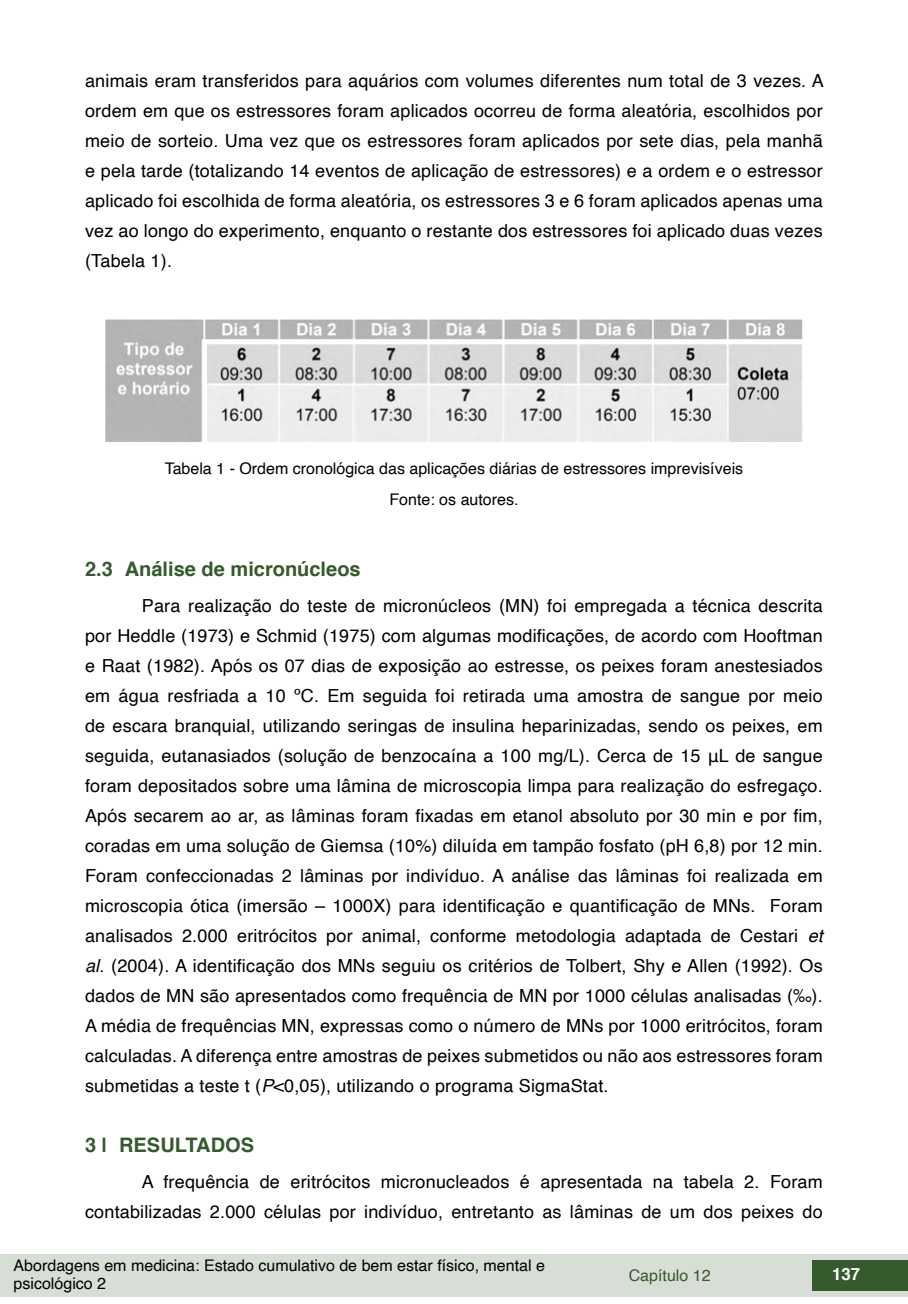
<style>
.page{position:relative;width:908px;height:1304px;background:#fff}
.page>*{position:absolute;margin:0;border:0;box-sizing:border-box;transform-origin:0 0}
.t1{font:700 20px "Helvetica";color:#36592e}
.t2{font:18px/30px "Helvetica";letter-spacing:.01em;color:#000;text-align:justify}
.t3{font:700 16.8px "Helvetica";color:#fff}
.t4{font:16px/18.2px "Helvetica";color:#000}
.t5{font:16px "Helvetica";color:#36592e}
.s1{font-style:italic}
</style>
<div class="page">
<div style="left:0;top:1254px;width:906px;height:43px;background:#d7ded5"></div>
<div style="left:812px;top:1261px;width:95px;height:30px;background:#36592e"></div>
<img style="left:105px;top:319px;width:698px;height:123px">
<p class="t2" style="left:85px;top:66px;width:739px">animais eram transferidos para aquários com volumes diferentes num total de 3 vezes. A ordem em que os estressores foram aplicados ocorreu de forma aleatória, escolhidos por meio de sorteio. Uma vez que os estressores foram aplicados por sete dias, pela manhã e pela tarde (totalizando 14 eventos de aplicação de estressores) e a ordem e o estressor aplicado foi escolhida de forma aleatória, os estressores 3 e 6 foram aplicados apenas uma vez ao longo do experimento, enquanto o restante dos estressores foi aplicado duas vezes (Tabela 1).</p>
<p class="t4" style="left:165px;top:454px;width:579px;line-height:30.6px;text-align:center">Tabela 1 - Ordem cronológica das aplicações diárias de estressores imprevisíveis<br>Fonte: os autores.</p>
<p class="t1" style="left:85px;top:553px;width:277px">2.3 Análise de micronúcleos</p>
<p class="t2" style="left:85px;top:591px;width:739px;text-indent:57px">Para realização do teste de micronúcleos (MN) foi empregada a técnica descrita por Heddle (1973) e Schmid (1975) com algumas modificações, de acordo com Hooftman e Raat (1982). Após os 07 dias de exposição ao estresse, os peixes foram anestesiados em água resfriada a 10 ºC. Em seguida foi retirada uma amostra de sangue por meio de escara branquial, utilizando seringas de insulina heparinizadas, sendo os peixes, em seguida, eutanasiados (solução de benzocaína a 100 mg/L). Cerca de 15 μL de sangue foram depositados sobre uma lâmina de microscopia limpa para realização do esfregaço.<br>Após secarem ao ar, as lâminas foram fixadas em etanol absoluto por 30 min e por fim, coradas em uma solução de Giemsa (10%) diluída em tampão fosfato (pH 6,8) por 12 min.<br>Foram confeccionadas 2 lâminas por indivíduo. A análise das lâminas foi realizada em microscopia ótica (imersão – 1000X) para identificação e quantificação de MNs. Foram analisados 2.000 eritrócitos por animal, conforme metodologia adaptada de Cestari <span class="s1">et al</span>. (2004). A identificação dos MNs seguiu os critérios de Tolbert, Shy e Allen (1992). Os dados de MN são apresentados como frequência de MN por 1000 células analisadas (‰).<br>A média de frequências MN, expressas como o número de MNs por 1000 eritrócitos, foram calculadas. A diferença entre amostras de peixes submetidos ou não aos estressores foram submetidas a teste t (<span class="s1">P</span>&lt;0,05), utilizando o programa SigmaStat.</p>
<p class="t1" style="left:85px;top:1129px;width:170px">3 | RESULTADOS</p>
<p class="t2" style="left:85px;top:1167px;width:738px;text-align:right">A frequência de eritrócitos micronucleados é apresentada na tabela 2. Foram contabilizadas 2.000 células por indivíduo, entretanto as lâminas de um dos peixes do</p>
<p class="t4" style="left:14px;top:1257px;width:532px">Abordagens em medicina: Estado cumulativo de bem estar físico, mental e psicológico 2</p>
<p class="t5" style="left:628px;top:1263px;width:83px">Capítulo 12</p>
<p class="t3" style="left:831px;top:1261px;width:30px">137</p>
</div>
